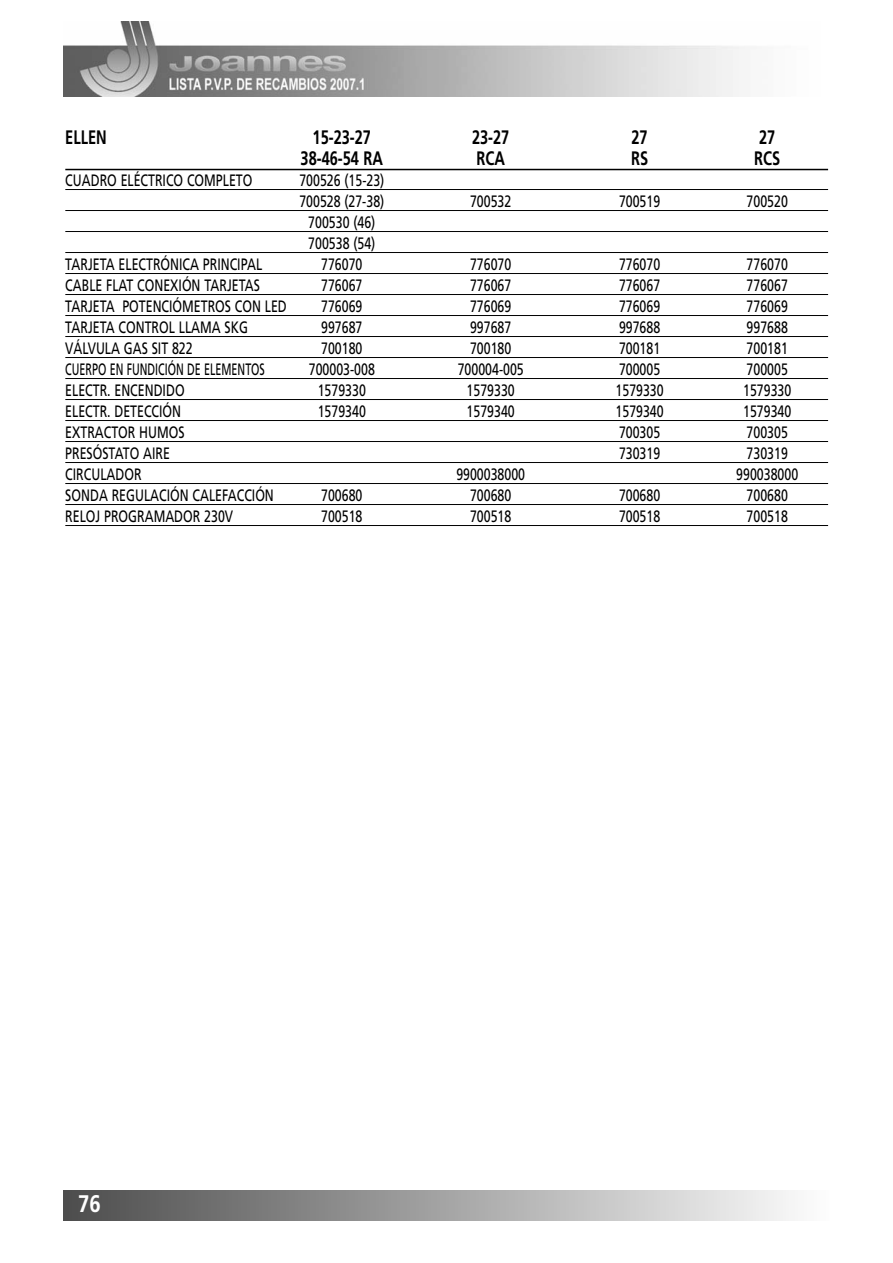
<style>
.page{position:relative;width:893px;height:1263px;background:#fff}
.page>*{position:absolute;margin:0;border:0;box-sizing:border-box;transform-origin:0 0}
.t1{font:700 24px "Frutiger";color:#fff;scale:.85 1}
.t2{font:900 24px "Frutiger";color:#fff;scale:.85 1}
.t3{font:700 19.5px "Frutiger";color:#000;scale:.75 1}
.t4{font:16.5px/21px "Frutiger";color:#000;scale:.75 1}
.t5{font:16.5px "Frutiger";color:#000;scale:.65 1}
</style>
<div class="page">
<div style="left:64px;top:1191px;width:765px;height:29px;background:linear-gradient(to right,#4d4d4d,#fdfdfd)"></div>
<hr style="left:65px;top:169px;width:763px;height:1px;background:#000">
<hr style="left:65px;top:189px;width:763px;height:1px;background:#000">
<hr style="left:65px;top:210px;width:763px;height:1px;background:#000">
<hr style="left:65px;top:231px;width:763px;height:1px;background:#000">
<hr style="left:65px;top:252px;width:763px;height:1px;background:#000">
<hr style="left:65px;top:273px;width:763px;height:1px;background:#000">
<hr style="left:65px;top:294px;width:763px;height:1px;background:#000">
<hr style="left:65px;top:315px;width:763px;height:1px;background:#000">
<hr style="left:65px;top:336px;width:763px;height:1px;background:#000">
<hr style="left:65px;top:357px;width:763px;height:1px;background:#000">
<hr style="left:65px;top:378px;width:763px;height:1px;background:#000">
<hr style="left:65px;top:399px;width:763px;height:1px;background:#000">
<hr style="left:65px;top:420px;width:763px;height:1px;background:#000">
<hr style="left:65px;top:441px;width:763px;height:1px;background:#000">
<hr style="left:65px;top:462px;width:763px;height:1px;background:#000">
<hr style="left:65px;top:483px;width:763px;height:1px;background:#000">
<hr style="left:65px;top:504px;width:763px;height:1px;background:#000">
<hr style="left:65px;top:525px;width:763px;height:1px;background:#000">
<img style="left:64px;top:21px;width:681px;height:76px">
<p class="t3" style="left:65px;top:129px;width:57px">ELLEN</p>
<p class="t3" style="left:312px;top:129px;width:80px">15-23-27</p>
<p class="t3" style="left:472px;top:129px;width:51px">23-27</p>
<p class="t3" style="left:631px;top:129px;width:23px">27</p>
<p class="t3" style="left:759px;top:129px;width:23px">27</p>
<p class="t3" style="left:300px;top:150px;width:111px">38-46-54 RA</p>
<p class="t3" style="left:476px;top:150px;width:39px">RCA</p>
<p class="t3" style="left:631px;top:150px;width:24px">RS</p>
<p class="t3" style="left:754px;top:150px;width:36px">RCS</p>
<p class="t4" style="left:65px;top:171px;width:251px">CUADRO ELÉCTRICO COMPLETO</p>
<p class="t4" style="left:299px;top:171px;width:115px">700526 (15-23)<br>700528 (27-38)</p>
<p class="t4" style="left:470px;top:192px;width:57px">700532</p>
<p class="t4" style="left:619px;top:192px;width:57px">700519</p>
<p class="t4" style="left:746px;top:192px;width:57px">700520</p>
<p class="t4" style="left:308px;top:213px;width:91px">700530 (46)<br>700538 (54)</p>
<p class="t4" style="left:65px;top:255px;width:264px">TARJETA ELECTRÓNICA PRINCIPAL</p>
<p class="t4" style="left:321px;top:255px;width:57px">776070</p>
<p class="t4" style="left:470px;top:255px;width:57px">776070</p>
<p class="t4" style="left:619px;top:255px;width:57px">776070</p>
<p class="t4" style="left:746px;top:255px;width:57px">776070</p>
<p class="t4" style="left:65px;top:276px;width:261px">CABLE FLAT CONEXIÓN TARJETAS</p>
<p class="t4" style="left:321px;top:276px;width:57px">776067</p>
<p class="t4" style="left:470px;top:276px;width:57px">776067</p>
<p class="t4" style="left:619px;top:276px;width:57px">776067</p>
<p class="t4" style="left:746px;top:276px;width:57px">776067</p>
<p class="t4" style="left:65px;top:297px;width:297px">TARJETA POTENCIÓMETROS CON LED</p>
<p class="t4" style="left:321px;top:297px;width:57px">776069</p>
<p class="t4" style="left:470px;top:297px;width:57px">776069</p>
<p class="t4" style="left:619px;top:297px;width:57px">776069</p>
<p class="t4" style="left:746px;top:297px;width:57px">776069</p>
<p class="t4" style="left:65px;top:318px;width:245px">TARJETA CONTROL LLAMA SKG</p>
<p class="t4" style="left:321px;top:318px;width:57px">997687</p>
<p class="t4" style="left:470px;top:318px;width:57px">997687</p>
<p class="t4" style="left:619px;top:318px;width:57px">997688</p>
<p class="t4" style="left:746px;top:318px;width:57px">997688</p>
<p class="t4" style="left:65px;top:339px;width:171px">VÁLVULA GAS SIT 822</p>
<p class="t4" style="left:321px;top:339px;width:57px">700180</p>
<p class="t4" style="left:470px;top:339px;width:57px">700180</p>
<p class="t4" style="left:619px;top:339px;width:57px">700181</p>
<p class="t4" style="left:746px;top:339px;width:57px">700181</p>
<p class="t5" style="left:65px;top:362px;width:309px">CUERPO EN FUNDICIÓN DE ELEMENTOS</p>
<p class="t4" style="left:309px;top:360px;width:90px">700003-008</p>
<p class="t4" style="left:457px;top:360px;width:90px">700004-005</p>
<p class="t4" style="left:619px;top:360px;width:57px">700005</p>
<p class="t4" style="left:746px;top:360px;width:57px">700005</p>
<p class="t4" style="left:65px;top:381px;width:161px">ELECTR. ENCENDIDO</p>
<p class="t4" style="left:318px;top:381px;width:66px">1579330</p>
<p class="t4" style="left:466px;top:381px;width:66px">1579330</p>
<p class="t4" style="left:615px;top:381px;width:66px">1579330</p>
<p class="t4" style="left:743px;top:381px;width:66px">1579330</p>
<p class="t4" style="left:65px;top:402px;width:156px">ELECTR. DETECCIÓN</p>
<p class="t4" style="left:318px;top:402px;width:66px">1579340</p>
<p class="t4" style="left:466px;top:402px;width:66px">1579340</p>
<p class="t4" style="left:615px;top:402px;width:66px">1579340</p>
<p class="t4" style="left:743px;top:402px;width:66px">1579340</p>
<p class="t4" style="left:65px;top:423px;width:161px">EXTRACTOR HUMOS</p>
<p class="t4" style="left:619px;top:423px;width:57px">700305</p>
<p class="t4" style="left:746px;top:423px;width:57px">700305</p>
<p class="t4" style="left:65px;top:444px;width:141px">PRESÓSTATO AIRE</p>
<p class="t4" style="left:619px;top:444px;width:57px">730319</p>
<p class="t4" style="left:746px;top:444px;width:57px">730319</p>
<p class="t4" style="left:65px;top:465px;width:103px">CIRCULADOR</p>
<p class="t4" style="left:456px;top:465px;width:93px">9900038000</p>
<p class="t4" style="left:736px;top:465px;width:84px">990038000</p>
<p class="t4" style="left:65px;top:486px;width:280px">SONDA REGULACIÓN CALEFACCIÓN</p>
<p class="t4" style="left:321px;top:486px;width:57px">700680</p>
<p class="t4" style="left:470px;top:486px;width:57px">700680</p>
<p class="t4" style="left:619px;top:486px;width:57px">700680</p>
<p class="t4" style="left:746px;top:486px;width:57px">700680</p>
<p class="t4" style="left:65px;top:507px;width:225px">RELOJ PROGRAMADOR 230V</p>
<p class="t4" style="left:321px;top:507px;width:57px">700518</p>
<p class="t4" style="left:470px;top:507px;width:57px">700518</p>
<p class="t4" style="left:619px;top:507px;width:57px">700518</p>
<p class="t4" style="left:746px;top:507px;width:57px">700518</p>
<h1 class="t2" style="left:78px;top:1194px;width:16px">2</h1>
<h1 class="t1" style="left:78px;top:1194px;width:28px">76</h1>
</div>
